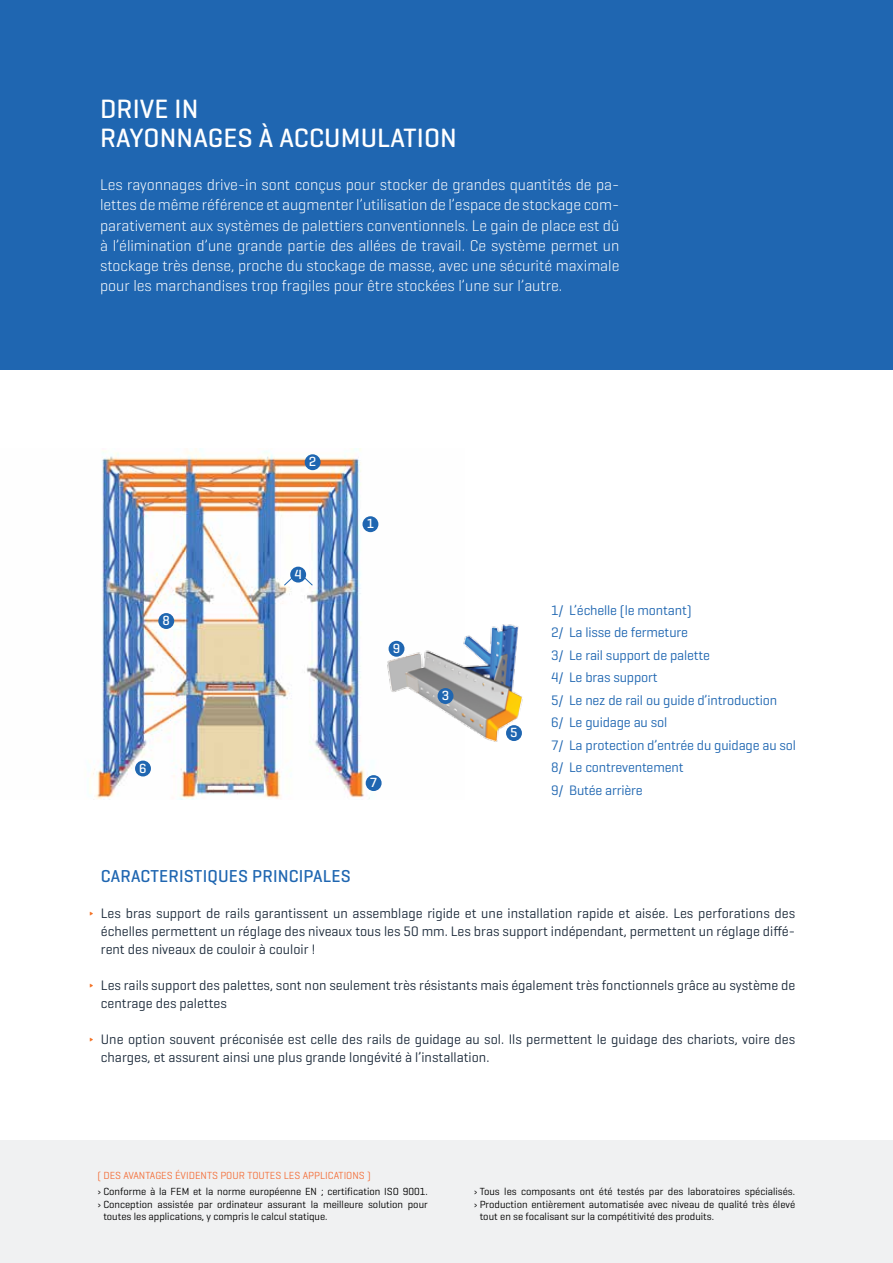
<style>
.page{position:relative;width:893px;height:1263px;background:#fff}
.page>*{position:absolute;margin:0;border:0;box-sizing:border-box;transform-origin:0 0}
.t1{font:500 27px/29.2px "Geogrotesque";letter-spacing:.005em;color:#fff}
.t2{font:500 17.55px "Geogrotesque";color:#1f66b1}
.t3{font:300 15.75px/20.2px "Geogrotesque";color:#fff;text-align:justify}
.t4{font:13.95px/18px "Geogrotesque";color:#1d2b3b}
.t5{font:13.95px/22.5px "Geogrotesque";letter-spacing:-.01em;color:#1f66b1}
.t6{font:500 13.5px "Geogrotesque";color:#fff}
.t7{font:10.5px "Geogrotesque";color:#000}
.t8{font:10.5px "Geogrotesque";color:#f3723e}
.s1{font-weight:300;color:#f36f21}
</style>
<div class="page">
<div style="left:0;top:1140px;width:893px;height:123px;background:#f0f1f2"></div>
<div style="left:0;top:0;width:893px;height:370px;background:#1f66b1"></div>
<img style="left:91px;top:449px;width:288px;height:351px">
<div style="left:362px;top:516px;width:16px;height:16px;background:#1f66b1;border-radius:50%"></div>
<div style="left:305px;top:454px;width:16px;height:16px;background:#1f66b1;border-radius:50%"></div>
<div style="left:158px;top:613px;width:16px;height:16px;background:#1f66b1;border-radius:50%"></div>
<div style="left:366px;top:775px;width:16px;height:16px;background:#1f66b1;border-radius:50%"></div>
<div style="left:135px;top:760px;width:16px;height:16px;background:#1f66b1;border-radius:50%"></div>
<svg style="left:283px;top:574px;width:30px;height:12px"></svg>
<div style="left:290px;top:567px;width:16px;height:15px;background:#1f66b1;border-radius:50%"></div>
<img style="left:387px;top:624px;width:136px;height:118px">
<div style="left:438px;top:688px;width:15px;height:16px;background:#1f66b1;border-radius:50%"></div>
<div style="left:506px;top:725px;width:16px;height:16px;background:#1f66b1;border-radius:50%"></div>
<div style="left:389px;top:641px;width:15px;height:16px;background:#1f66b1;border-radius:50%"></div>
<h1 class="t1" style="left:100px;top:94px;width:358px">DRIVE IN<br>RAYONNAGES À ACCUMULATION</h1>
<p class="t3" style="left:100px;top:174px;width:521px">Les rayonnages drive-in sont conçus pour stocker de grandes quantités de pa&shy;lettes de même référence et augmenter l’utilisation de l’espace de stockage com&shy;parativement aux systèmes de palettiers conventionnels. Le gain de place est dû à l’élimination d’une grande partie des allées de travail. Ce système permet un stockage très dense, proche du stockage de masse, avec une sécurité maximale pour les marchandises trop fragiles pour être stockées l’une sur l’autre.</p>
<p class="t6" style="left:163px;top:612px;width:9px">8</p>
<p class="t6" style="left:139px;top:760px;width:9px">6</p>
<p class="t6" style="left:309px;top:453px;width:9px">2</p>
<p class="t6" style="left:294px;top:566px;width:9px">4</p>
<p class="t6" style="left:367px;top:515px;width:9px">1</p>
<p class="t6" style="left:393px;top:640px;width:9px">9</p>
<p class="t6" style="left:370px;top:774px;width:9px">7</p>
<p class="t6" style="left:442px;top:687px;width:9px">3</p>
<p class="t6" style="left:510px;top:724px;width:9px">5</p>
<p class="t5" style="left:551px;top:598px;width:247px">1/ L’échelle (le montant)<br>2/ La lisse de fermeture<br>3/ Le rail support de palette<br>4/ Le bras support<br>5/ Le nez de rail ou guide d’introduction<br>6/ Le guidage au sol<br>7/ La protection d’entrée du guidage au sol<br>8/ Le contreventement<br>9/ Butée arrière</p>
<p class="t2" style="left:89px;top:865px;width:10px">CARACTERISTI</p>
<p class="t2" style="left:207px;top:865px;width:21px">QUES</p>
<p class="t2" style="left:252px;top:865px;width:19px">PRINCI</p>
<p class="t2" style="left:304px;top:865px;width:20px">PALES</p>
<p class="t4" style="left:101px;top:904px;width:696px;text-align:justify;text-indent:-12px"><span class="s1">∂</span> Les bras support de rails garantissent un assemblage rigide et une installation rapide et aisée. Les perforations des échelles permettent un réglage des niveaux tous les 50 mm. Les bras support indépendant, permettent un réglage diffé&shy;rent des niveaux de couloir à couloir !</p>
<p class="t4" style="left:101px;top:976px;width:696px;text-indent:-12px"><span class="s1">∂</span> Les rails support des palettes, sont non seulement très résistants mais également très fonctionnels grâce au système de centrage des palettes</p>
<p class="t4" style="left:101px;top:1030px;width:696px;text-indent:-12px"><span class="s1">∂</span> Une option souvent préconisée est celle des rails de guidage au sol. Ils permettent le guidage des chariots, voire des charges, et assurent ainsi une plus grande longévité à l’installation.</p>
<p class="t8" style="left:97px;top:1169px;width:275px">( Des avantages évid ents pour toutes les applications )</p>
<p class="t7" style="left:97px;top:1185px;width:293px">› Conforme à la FEM et la norme européenne EN ; certification ISO</p>
<p class="t7" style="left:403px;top:1185px;width:27px">9001.</p>
<p class="t7" style="left:97px;top:1197px;width:332px">› Conception assistée par ordinateur assurant la meilleure solution pour</p>
<p class="t7" style="left:103px;top:1210px;width:226px">toutes les applications, y compris le calcul statique.</p>
<p class="t7" style="left:474px;top:1185px;width:323px">› Tous les composants ont été testés par des laboratoires spécialisés.</p>
<p class="t7" style="left:474px;top:1197px;width:323px">› Production entièrement automatisée avec niveau de qualité très élevé</p>
<p class="t7" style="left:480px;top:1210px;width:236px">tout en se focalisant sur la compétitivité des produits.</p>
</div>
